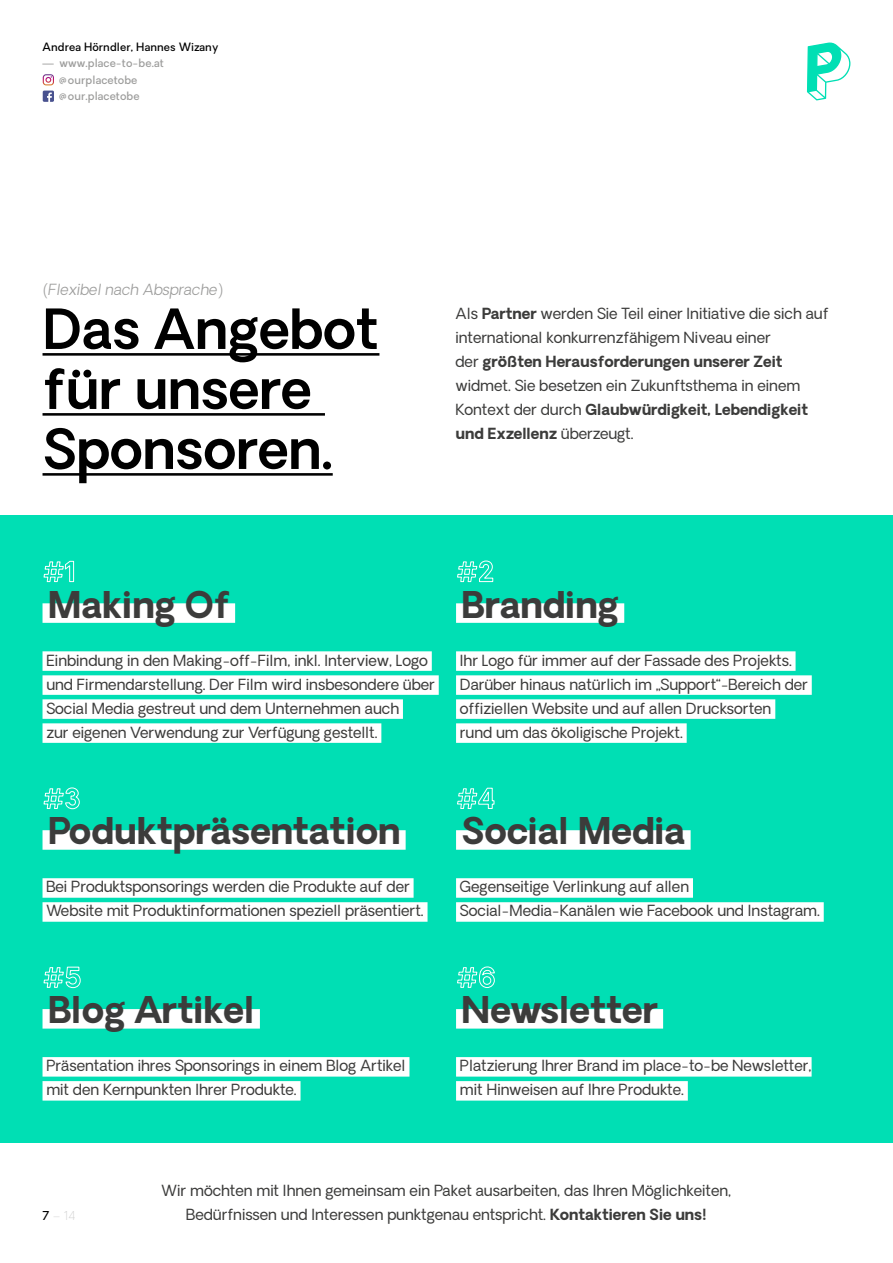
<style>
.page{position:relative;width:893px;height:1263px;background:#fff}
.page>*{position:absolute;margin:0;border:0;box-sizing:border-box;transform-origin:0 0}
.t1{font:600 54px/60px "Oakes Grotesk";color:#000}
.t2{font:700 36px "Oakes Grotesk";color:#3c3c3b}
.t3{font:15px/24px "Oakes Grotesk";color:#3c3c3b}
.t4{font:italic 300 15px "Oakes Grotesk";color:#9d9d9c}
.t5{font:100 12px "Oakes";color:#d0d0d0}
.t6{font:500 11.25px/16.5px "Oakes";letter-spacing:.01em;color:#9d9d9c}
.t7{font:500 11.25px "Oakes";letter-spacing:.01em;color:#000}
.s1{font-weight:700}
.s2{font-weight:500;color:#000}
</style>
<div class="page">
<svg style="left:807px;top:42px;width:43px;height:58px"></svg>
<svg style="left:43px;top:91px;width:11px;height:11px"></svg>
<svg style="left:43px;top:74px;width:11px;height:11px"></svg>
<div style="left:0;top:515px;width:893px;height:628px;background:#00dfb4"></div>
<hr style="left:43px;top:353px;width:336px;height:3px;background:#000">
<hr style="left:43px;top:413px;width:282px;height:3px;background:#000">
<hr style="left:43px;top:473px;width:290px;height:3px;background:#000">
<div style="left:43px;top:603px;width:192px;height:20px;background:#fff"></div>
<div style="left:43px;top:651px;width:389px;height:20px;background:#fff"></div>
<div style="left:43px;top:675px;width:396px;height:20px;background:#fff"></div>
<div style="left:43px;top:699px;width:360px;height:20px;background:#fff"></div>
<div style="left:43px;top:723px;width:338px;height:20px;background:#fff"></div>
<svg style="left:43px;top:561px;width:31px;height:21px"></svg>
<div style="left:43px;top:830px;width:363px;height:20px;background:#fff"></div>
<div style="left:43px;top:878px;width:371px;height:20px;background:#fff"></div>
<div style="left:43px;top:902px;width:385px;height:20px;background:#fff"></div>
<svg style="left:43px;top:787px;width:37px;height:22px"></svg>
<div style="left:43px;top:1009px;width:217px;height:19px;background:#fff"></div>
<div style="left:43px;top:1057px;width:366px;height:19px;background:#fff"></div>
<div style="left:43px;top:1081px;width:258px;height:19px;background:#fff"></div>
<svg style="left:43px;top:966px;width:38px;height:22px"></svg>
<div style="left:456px;top:603px;width:168px;height:20px;background:#fff"></div>
<div style="left:456px;top:651px;width:339px;height:20px;background:#fff"></div>
<div style="left:456px;top:675px;width:356px;height:20px;background:#fff"></div>
<div style="left:456px;top:699px;width:319px;height:20px;background:#fff"></div>
<div style="left:456px;top:723px;width:231px;height:20px;background:#fff"></div>
<svg style="left:457px;top:560px;width:36px;height:22px"></svg>
<div style="left:456px;top:830px;width:235px;height:20px;background:#fff"></div>
<div style="left:456px;top:878px;width:237px;height:20px;background:#fff"></div>
<div style="left:456px;top:902px;width:368px;height:20px;background:#fff"></div>
<svg style="left:457px;top:787px;width:38px;height:22px"></svg>
<div style="left:456px;top:1009px;width:207px;height:19px;background:#fff"></div>
<div style="left:456px;top:1057px;width:356px;height:19px;background:#fff"></div>
<div style="left:456px;top:1081px;width:232px;height:19px;background:#fff"></div>
<svg style="left:457px;top:966px;width:38px;height:22px"></svg>
<p class="t7" style="left:43px;top:39px;width:177px">Andrea Hörndler, Hannes Wizany</p>
<p class="t6" style="left:59px;top:55px;width:106px;text-indent:-17px">— www.place-to-be.at @ ourplacetobe<br>@ our.placetobe</p>
<p class="t4" style="left:43px;top:280px;width:182px">(Flexibel nach Absprache)</p>
<h1 class="t1" style="left:43px;top:301px;width:337px">Das Angebot für unsere<br>Sponsoren.</h1>
<p class="t3" style="left:455px;top:302px;width:374px">Als <span class="s1">Partner</span> werden Sie Teil einer Initiative die sich auf international konkurrenzfähigem Niveau einer<br>der <span class="s1">größten Herausforderungen unserer Zeit </span>widmet. Sie besetzen ein Zukunftsthema in einem Kontext der durch <span class="s1">Glaubwürdigkeit, Lebendigkeit und Exzellenz</span> überzeugt.</p>
<h2 class="t2" style="left:48px;top:580px;width:184px">Making Of</h2>
<p class="t3" style="left:46px;top:648px;width:390px">Einbindung in den Making-off-Film, inkl. Interview, Logo und Firmendarstellung. Der Film wird insbesondere über Social Media gestreut und dem Unternehmen auch<br>zur eigenen Verwendung zur Verfügung gestellt.</p>
<h2 class="t2" style="left:461px;top:580px;width:159px">Branding</h2>
<p class="t3" style="left:460px;top:648px;width:349px">Ihr Logo für immer auf der Fassade des Projekts.<br>Darüber hinaus natürlich im „Support“-Bereich der offiziellen Website und auf allen Drucksorten<br>rund um das ökoligische Projekt.</p>
<h2 class="t2" style="left:48px;top:807px;width:354px">Poduktpräsentation</h2>
<p class="t3" style="left:46px;top:875px;width:379px">Bei Produktsponsorings werden die Produkte auf der<br>Website mit Produktinformationen speziell präsentiert.</p>
<h2 class="t2" style="left:461px;top:807px;width:226px">Social Media</h2>
<p class="t3" style="left:460px;top:875px;width:361px">Gegenseitige Verlinkung auf allen<br>Social-Media-Kanälen wie Facebook und Instagram.</p>
<h2 class="t2" style="left:48px;top:986px;width:208px">Blog Artikel</h2>
<p class="t3" style="left:46px;top:1054px;width:361px">Präsentation ihres Sponsorings in einem Blog Artikel mit den Kernpunkten Ihrer Produkte.</p>
<h2 class="t2" style="left:461px;top:986px;width:198px">Newsletter</h2>
<p class="t3" style="left:460px;top:1054px;width:353px">Platzierung Ihrer Brand im place-to-be Newsletter, mit Hinweisen auf Ihre Produkte.</p>
<p class="t5" style="left:43px;top:1208px;width:35px"><span class="s2">7</span> – 14</p>
<p class="t3" style="left:162px;top:1179px;width:571px;text-align:center">Wir möchten mit Ihnen gemeinsam ein Paket ausarbeiten, das Ihren Möglichkeiten,<br>Bedürfnissen und Interessen punktgenau entspricht. <span class="s1">Kontaktieren Sie uns!</span></p>
</div>
